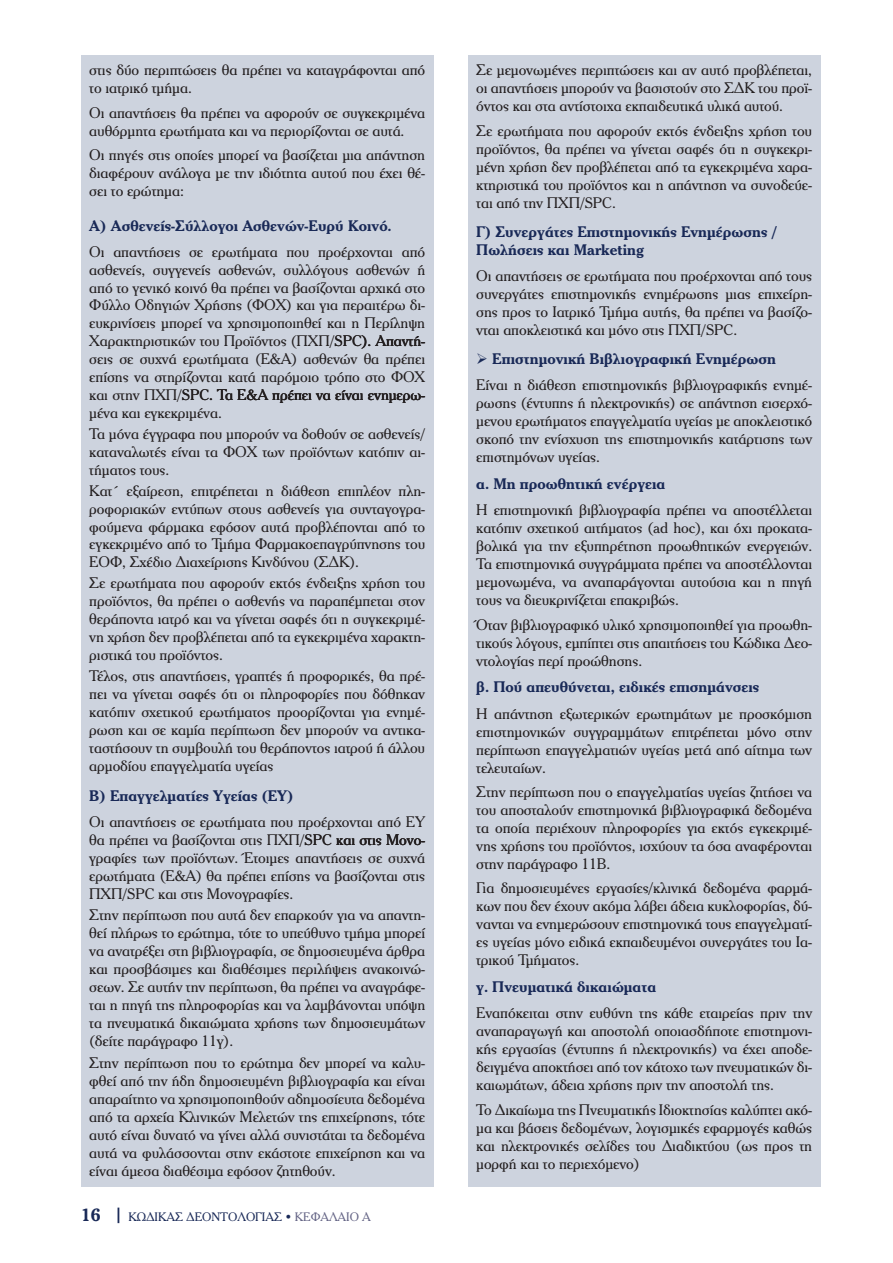
<style>
.page{position:relative;width:893px;height:1263px;background:#fff}
.page>*{position:absolute;margin:0;border:0;box-sizing:border-box;transform-origin:0 0}
.t1{font:15px/18px "PF Cheltenham";letter-spacing:-.005em;color:#231f20;text-align:justify}
.t2{font:700 15px/18px "PF Cheltenham";color:#192957}
.t3{font:12px "PF Cheltenham";color:#192957}
.s1{font-weight:700;color:#192957}
.s2{font-weight:700;font-size:18px}
.s3{color:#646485}
.s4{color:#192957}
</style>
<div class="page">
<div style="left:81px;top:55px;width:353px;height:1131px;background:#cdd3de"></div>
<div style="left:468px;top:55px;width:353px;height:1131px;background:#cdd3de"></div>
<p class="t1" style="left:89px;top:61px;width:337px">στις δύο περιπτώσεις θα πρέπει να καταγράφονται από το ιατρικό τμήμα.</p>
<p class="t1" style="left:89px;top:103px;width:337px">Οι απαντήσεις θα πρέπει να αφορούν σε συγκεκριμένα αυθόρμητα ερωτήματα και να περιορίζονται σε αυτά.</p>
<p class="t1" style="left:89px;top:146px;width:337px">Οι πηγές στις οποίες μπορεί να βασίζεται μια απάντηση διαφέρουν ανάλογα με την ιδιότητα αυτού που έχει θέ&shy;σει το ερώτημα:</p>
<p class="t1" style="left:89px;top:213px;width:337px;line-height:25.7px"><span class="s1">A) Ασθενείς-Σύλλογοι Ασθενών-Ευρύ Κοινό.<br></span>Οι απαντήσεις σε ερωτήματα που προέρχονται από</p>
<p class="t1" style="left:89px;top:260px;width:337px">ασθενείς, συγγενείς ασθενών, συλλόγους ασθενών ή από το γενικό κοινό θα πρέπει να βασίζονται αρχικά στο Φύλλο Οδηγιών Χρήσης (ΦΟΧ) και για περαιτέρω δι&shy;ευκρινίσεις μπορεί να χρησιμοποιηθεί και η Περίληψη Χαρακτηριστικών του Προϊόντος (ΠΧΠ/SPC). Απαντή&shy;σεις σε συχνά ερωτήματα (Ε&amp;Α) ασθενών θα πρέπει επίσης να στηρίζονται κατά παρόμοιο τρόπο στο ΦΟΧ και στην ΠΧΠ/SPC. Τα Ε&amp;A πρέπει να είναι ενημερω&shy;μένα και εγκεκριμένα.</p>
<p class="t1" style="left:89px;top:424px;width:337px">Τα μόνα έγγραφα που μπορούν να δοθούν σε ασθενείς/ καταναλωτές είναι τα ΦΟΧ των προϊόντων κατόπιν αι&shy;τήματος τους.</p>
<p class="t1" style="left:89px;top:481px;width:337px">Κατ΄ εξαίρεση, επιτρέπεται η διάθεση επιπλέον πλη&shy;ροφοριακών εντύπων στους ασθενείς για συνταγογρα&shy;φούμενα φάρμακα εφόσον αυτά προβλέπονται από το εγκεκριμένο από το Τμήμα Φαρμακοεπαγρύπνησης του ΕΟΦ, Σχέδιο Διαχείρισης Κινδύνου (ΣΔΚ).</p>
<p class="t1" style="left:89px;top:574px;width:337px">Σε ερωτήματα που αφορούν εκτός ένδειξης χρήση του προϊόντος, θα πρέπει ο ασθενής να παραπέμπεται στον θεράποντα ιατρό και να γίνεται σαφές ότι η συγκεκριμέ&shy;νη χρήση δεν προβλέπεται από τα εγκεκριμένα χαρακτη&shy;ριστικά του προϊόντος.</p>
<p class="t1" style="left:89px;top:667px;width:337px">Τέλος, στις απαντήσεις, γραπτές ή προφορικές, θα πρέ&shy;πει να γίνεται σαφές ότι οι πληροφορίες που δόθηκαν κατόπιν σχετικού ερωτήματος προορίζονται για ενημέ&shy;ρωση και σε καμία περίπτωση δεν μπορούν να αντικα&shy;ταστήσουν τη συμβουλή του θεράποντος ιατρού ή άλλου αρμοδίου επαγγελματία υγείας</p>
<p class="t1" style="left:89px;top:783px;width:337px;line-height:25.7px"><span class="s1">Β) Επαγγελματίες Υγείας (ΕΥ)<br></span>Οι απαντήσεις σε ερωτήματα που προέρχονται από ΕΥ</p>
<p class="t1" style="left:89px;top:830px;width:337px">θα πρέπει να βασίζονται στις ΠΧΠ/SPC και στις Μονο&shy;γραφίες των προϊόντων. Έτοιμες απαντήσεις σε συχνά ερωτήματα (Ε&amp;Α) θα πρέπει επίσης να βασίζονται στις ΠΧΠ/SPC και στις Μονογραφίες.</p>
<p class="t1" style="left:89px;top:906px;width:337px">Στην περίπτωση που αυτά δεν επαρκούν για να απαντη&shy;θεί πλήρως το ερώτημα, τότε το υπεύθυνο τμήμα μπορεί να ανατρέξει στη βιβλιογραφία, σε δημοσιευμένα άρθρα και προσβάσιμες και διαθέσιμες περιλήψεις ανακοινώ&shy;σεων. Σε αυτήν την περίπτωση, θα πρέπει να αναγράφε&shy;ται η πηγή της πληροφορίας και να λαμβάνονται υπόψη τα πνευματικά δικαιώματα χρήσης των δημοσιευμάτων (δείτε παράγραφο 11γ).</p>
<p class="t1" style="left:89px;top:1053px;width:337px">Στην περίπτωση που το ερώτημα δεν μπορεί να καλυ&shy;φθεί από την ήδη δημοσιευμένη βιβλιογραφία και είναι απαραίτητο να χρησιμοποιηθούν αδημοσίευτα δεδομένα από τα αρχεία Κλινικών Μελετών της επιχείρησης, τότε αυτό είναι δυνατό να γίνει αλλά συνιστάται τα δεδομένα αυτά να φυλάσσονται στην εκάστοτε επιχείρηση και να είναι άμεσα διαθέσιμα εφόσον ζητηθούν.</p>
<p class="t3" style="left:81px;top:1210px;width:291px"><span class="s2">16 |</span> ΚΩΔΙΚΑΣ ΔΕΟΝΤΟΛΟΓΙΑΣ <span class="s3">ΚΕΦΑΛΑΙΟ Α</span></p>
<p class="t1" style="left:476px;top:61px;width:337px">Σε μεμονωμένες περιπτώσεις και αν αυτό προβλέπεται, οι απαντήσεις μπορούν να βασιστούν στο ΣΔΚ του προϊ&shy;όντος και στα αντίστοιχα εκπαιδευτικά υλικά αυτού.</p>
<p class="t1" style="left:476px;top:121px;width:337px">Σε ερωτήματα που αφορούν εκτός ένδειξης χρήση του προϊόντος, θα πρέπει να γίνεται σαφές ότι η συγκεκρι&shy;μένη χρήση δεν προβλέπεται από τα εγκεκριμένα χαρα&shy;κτηριστικά του προϊόντος και η απάντηση να συνοδεύε&shy;ται από την ΠΧΠ/SPC.</p>
<p class="t2" style="left:476px;top:222px;width:302px">Γ) Συνεργάτες Επιστημονικής Ενημέρωσης /<br>Πωλήσεις και Marketing</p>
<p class="t1" style="left:476px;top:267px;width:337px">Οι απαντήσεις σε ερωτήματα που προέρχονται από τους συνεργάτες επιστημονικής ενημέρωσης μιας επιχείρη&shy;σης προς το Ιατρικό Τμήμα αυτής, θα πρέπει να βασίζο&shy;νται αποκλειστικά και μόνο στις ΠΧΠ/SPC.</p>
<p class="t1" style="left:476px;top:345px;width:337px;line-height:26.5px"><span class="s4">➢</span> <span class="s1">Επιστημονική Βιβλιογραφική Ενημέρωση<br></span>Είναι η διάθεση επιστημονικής βιβλιογραφικής ενημέ-</p>
<p class="t1" style="left:476px;top:394px;width:337px">ρωσης (έντυπης ή ηλεκτρονικής) σε απάντηση εισερχό&shy;μενου ερωτήματος επαγγελματία υγείας με αποκλειστικό σκοπό την ενίσχυση της επιστημονικής κατάρτισης των επιστημόνων υγείας.</p>
<p class="t2" style="left:476px;top:474px;width:191px">α. Μη προωθητική ενέργεια</p>
<p class="t1" style="left:476px;top:501px;width:337px">Η επιστημονική βιβλιογραφία πρέπει να αποστέλλεται κατόπιν σχετικού αιτήματος (ad hoc), και όχι προκατα&shy;βολικά για την εξυπηρέτηση προωθητικών ενεργειών.<br>Τα επιστημονικά συγγράμματα πρέπει να αποστέλλονται μεμονωμένα, να αναπαράγονται αυτούσια και η πηγή τους να διευκρινίζεται επακριβώς.</p>
<p class="t1" style="left:476px;top:615px;width:337px">Όταν βιβλιογραφικό υλικό χρησιμοποιηθεί για προωθη&shy;τικούς λόγους, εμπίπτει στις απαιτήσεις του Κώδικα Δεο&shy;ντολογίας περί προώθησης.</p>
<p class="t2" style="left:476px;top:678px;width:285px">β. Πού απευθύνεται, ειδικές επισημάνσεις</p>
<p class="t1" style="left:476px;top:704px;width:337px">Η απάντηση εξωτερικών ερωτημάτων με προσκόμιση επιστημονικών συγγραμμάτων επιτρέπεται μόνο στην περίπτωση επαγγελματιών υγείας μετά από αίτημα των τελευταίων.</p>
<p class="t1" style="left:476px;top:782px;width:337px">Στην περίπτωση που ο επαγγελματίας υγείας ζητήσει να του αποσταλούν επιστημονικά βιβλιογραφικά δεδομένα τα οποία περιέχουν πληροφορίες για εκτός εγκεκριμέ&shy;νης χρήσης του προϊόντος, ισχύουν τα όσα αναφέρονται στην παράγραφο 11Β.</p>
<p class="t1" style="left:476px;top:879px;width:337px">Για δημοσιευμένες εργασίες/κλινικά δεδομένα φαρμά&shy;κων που δεν έχουν ακόμα λάβει άδεια κυκλοφορίας, δύ&shy;νανται να ενημερώσουν επιστημονικά τους επαγγελματί&shy;ες υγείας μόνο ειδικά εκπαιδευμένοι συνεργάτες του Ια&shy;τρικού Τμήματος.</p>
<p class="t2" style="left:476px;top:977px;width:182px">γ. Πνευματικά δικαιώματα</p>
<p class="t1" style="left:476px;top:1004px;width:337px">Εναπόκειται στην ευθύνη της κάθε εταιρείας πριν την αναπαραγωγή και αποστολή οποιασδήποτε επιστημονι&shy;κής εργασίας (έντυπης ή ηλεκτρονικής) να έχει αποδε&shy;δειγμένα αποκτήσει από τον κάτοχο των πνευματικών δι&shy;καιωμάτων, άδεια χρήσης πριν την αποστολή της.</p>
<p class="t1" style="left:476px;top:1100px;width:337px">Το Δικαίωμα της Πνευματικής Ιδιοκτησίας καλύπτει ακό&shy;μα και βάσεις δεδομένων, λογισμικές εφαρμογές καθώς και ηλεκτρονικές σελίδες του Διαδικτύου (ως προς τη μορφή και το περιεχόμενο)</p>
</div>
